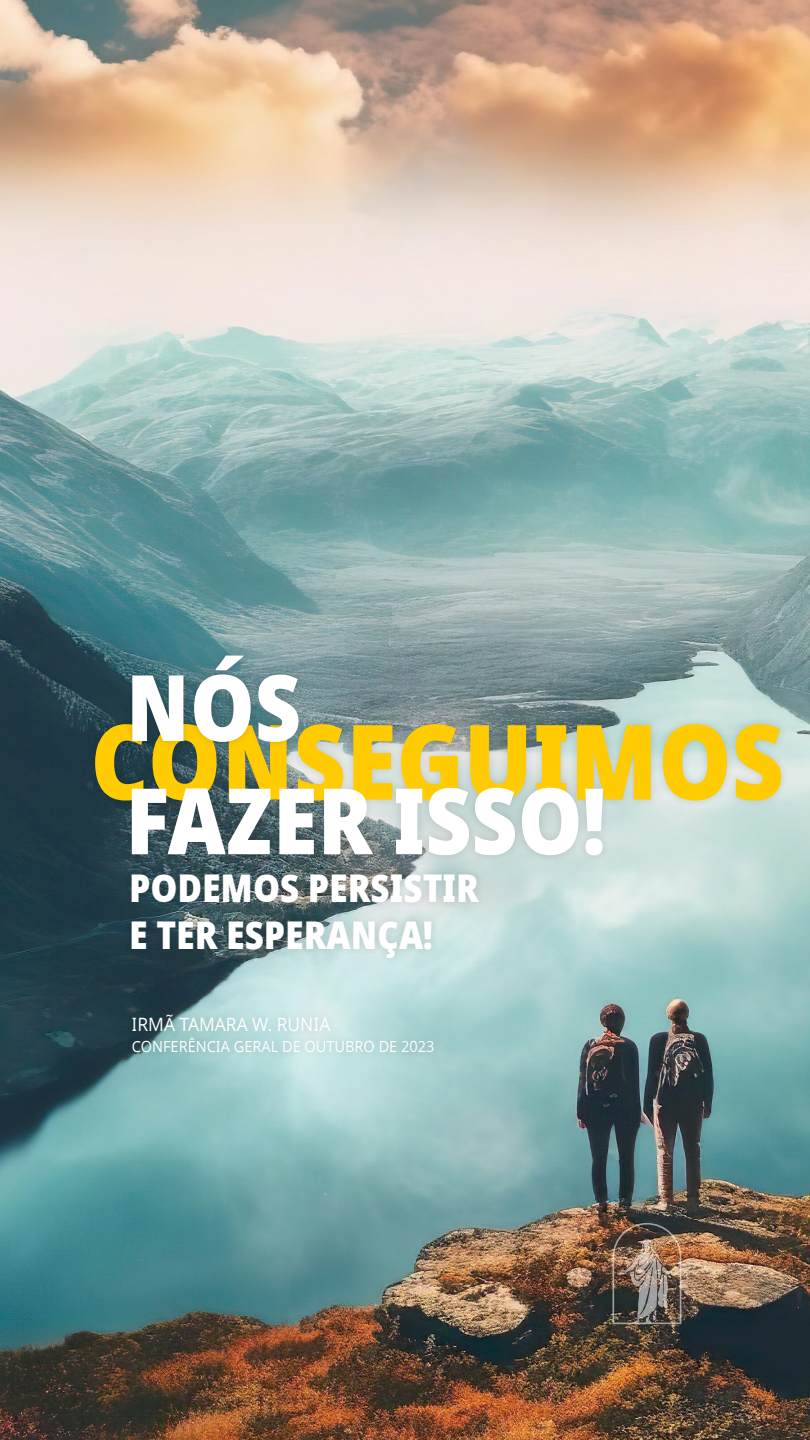
<style>
.page{position:relative;width:810px;height:1440px;background:#fff}
.page>*{position:absolute;margin:0;border:0;box-sizing:border-box;transform-origin:0 0}
.artcl10_p1_figure_image_aside_quote_firs{font:800 104.02px "Dots Solid Condlds Lat";color:#ffcb02;scale:.95 1}
.artcl10_p1_figure_image_aside_quote_firs-2{font:800 91.8px "Dots Solid Condlds Lat";color:#fff;scale:.95 1}
.artcl10_p1_figure_image_aside_quote_firs-3{font:800 38.25px/47.2px "Dots Solid Condlds Lat";color:#fff;scale:.95 1}
.artcl10_p1_figure_image_aside_quote_cita{font:18.38px "Dots Solidlds Lat";color:#fff;scale:.95 1}
.artcl10_p1_figure_image_aside_quote_cita-2{font:15.3px "Dots Solidlds Lat";color:#fff;scale:.95 1}
</style>
<div class="page">
<img style="left:0;top:0;width:810px;height:1440px">
<div style="left:87px;top:716px;width:703px;height:345px;background:#000;opacity:.14"></div>
<div style="left:124px;top:647px;width:183px;height:104px;background:#000;opacity:.14"></div>
<img style="left:612px;top:1223px;width:69px;height:101px">
<p class="artcl10_p1_figure_image_aside_quote_firs-2" style="left:126px;top:637px;width:186px">NÓS</p>
<p class="artcl10_p1_figure_image_aside_quote_firs" style="left:91px;top:682px;width:731px">CONSEGUIMOS</p>
<p class="artcl10_p1_figure_image_aside_quote_firs-2" style="left:125px;top:751px;width:507px">FAZER ISSO!</p>
<p class="artcl10_p1_figure_image_aside_quote_firs-3" style="left:129px;top:865px;width:370px">PODEMOS PERSISTIR<br>E TER ESPERANÇA!</p>
<p class="artcl10_p1_figure_image_aside_quote_cita" style="left:132px;top:1010px;width:211px">IRMÃ TAMARA W. RUNIA</p>
<p class="artcl10_p1_figure_image_aside_quote_cita-2" style="left:132px;top:1035px;width:320px">CONFERÊNCIA GERAL DE OUTUBRO DE 2023</p>
</div>
